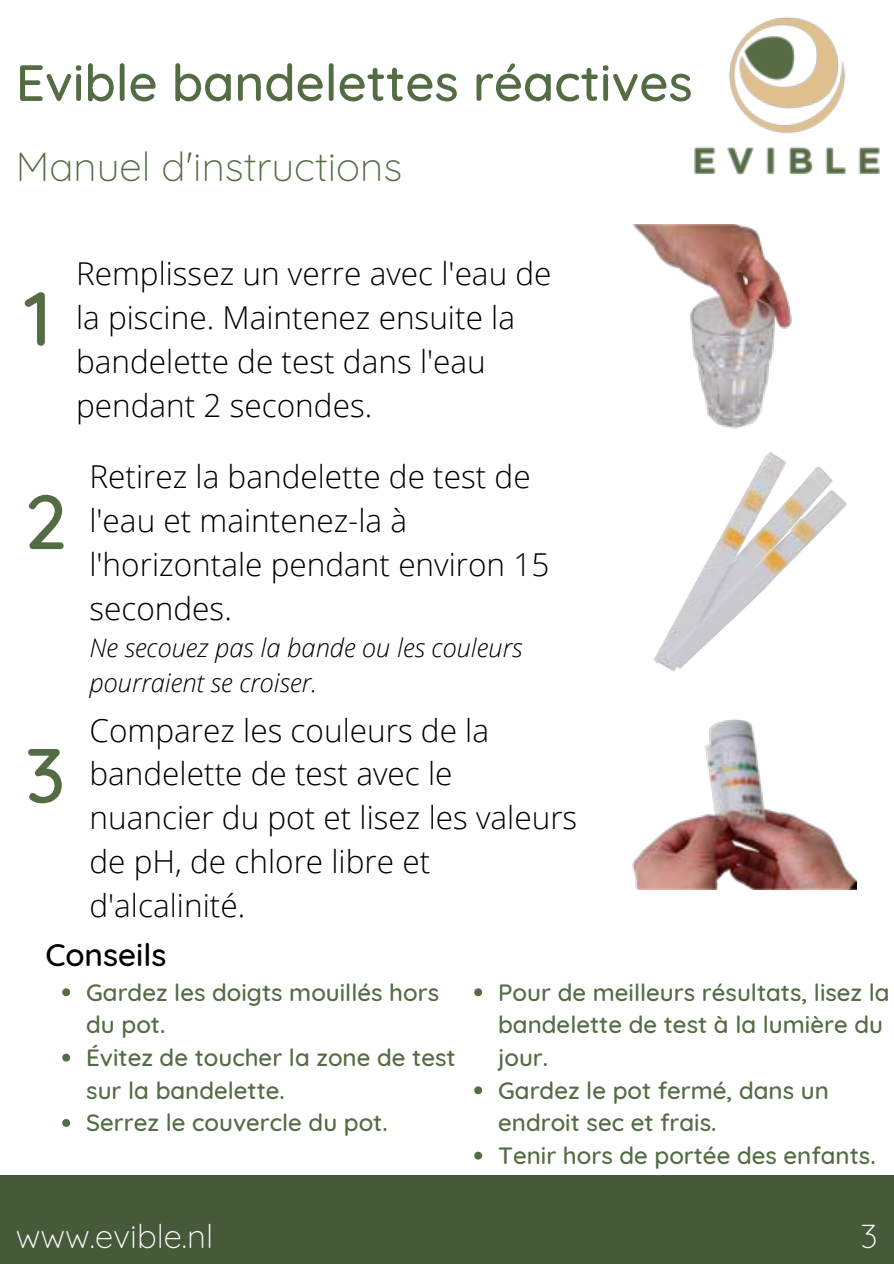
<style>
.page{position:relative;width:894px;height:1264px;background:#fff}
.page>*{position:absolute;margin:0;border:0;box-sizing:border-box;transform-origin:0 0}
.t1{font:500 76.5px "Quicksand";color:#546c44}
.t2{font:500 51px "Quicksand";color:#546c44}
.t3{font:300 40.5px "Quicksand";color:#546c44}
.t4{font:300 33px "Quicksand";color:#fff}
.t5{font:300 31.5px/44px "Open Sans";color:#000}
.t6{font:500 31.5px "Quicksand";color:#000}
.t7{font:italic 300 25.5px/35px "Open Sans";color:#000}
.t8{font:500 24px/32.7px "Quicksand";color:#546c44}
</style>
<div class="page">
<img style="left:694px;top:17px;width:186px;height:158px">
<div style="left:0;top:1175px;width:893px;height:88px;background:#465939"></div>
<img style="left:633px;top:225px;width:159px;height:204px">
<img style="left:632px;top:718px;width:224px;height:171px">
<img style="left:653px;top:451px;width:194px;height:220px">
<svg style="left:62px;top:988px;width:8px;height:8px"></svg>
<svg style="left:62px;top:1053px;width:8px;height:8px"></svg>
<svg style="left:62px;top:1119px;width:8px;height:7px"></svg>
<svg style="left:474px;top:988px;width:8px;height:8px"></svg>
<svg style="left:474px;top:1086px;width:8px;height:8px"></svg>
<svg style="left:474px;top:1151px;width:8px;height:8px"></svg>
<h2 class="t2" style="left:16px;top:42px;width:678px">Evible bandelettes réactives</h2>
<p class="t3" style="left:16px;top:136px;width:388px">Manuel d'instructions</p>
<h1 class="t1" style="left:24px;top:257px;width:28px">1</h1>
<p class="t5" style="left:76px;top:250px;width:477px">Remplissez un verre avec l'eau de la piscine. Maintenez ensuite la bandelette de test dans l'eau pendant 2 secondes.</p>
<h1 class="t1" style="left:24px;top:460px;width:43px">2</h1>
<h1 class="t1" style="left:25px;top:713px;width:41px">3</h1>
<p class="t5" style="left:89px;top:454px;width:461px">Retirez la bandelette de test de l'eau et maintenez-la à l'horizontale pendant environ 15 secondes.</p>
<p class="t7" style="left:89px;top:629px;width:434px">Ne secouez pas la bande ou les couleurs pourraient se croiser.</p>
<p class="t5" style="left:89px;top:707px;width:489px">Comparez les couleurs de la bandelette de test avec le nuancier du pot et lisez les valeurs de pH, de chlore libre et d'alcalinité.</p>
<p class="t6" style="left:45px;top:929px;width:122px">Conseils</p>
<p class="t8" style="left:86px;top:973px;width:371px">Gardez les doigts mouillés hors du pot.<br>Évitez de toucher la zone de test sur la bandelette.<br>Serrez le couvercle du pot.</p>
<p class="t8" style="left:498px;top:973px;width:393px">Pour de meilleurs résultats, lisez la bandelette de test à la lumière du jour.<br>Gardez le pot fermé, dans un endroit sec et frais.<br>Tenir hors de portée des enfants.</p>
<p class="t4" style="left:16px;top:1210px;width:199px">www.evible.nl</p>
<p class="t4" style="left:860px;top:1210px;width:19px">3</p>
</div>
